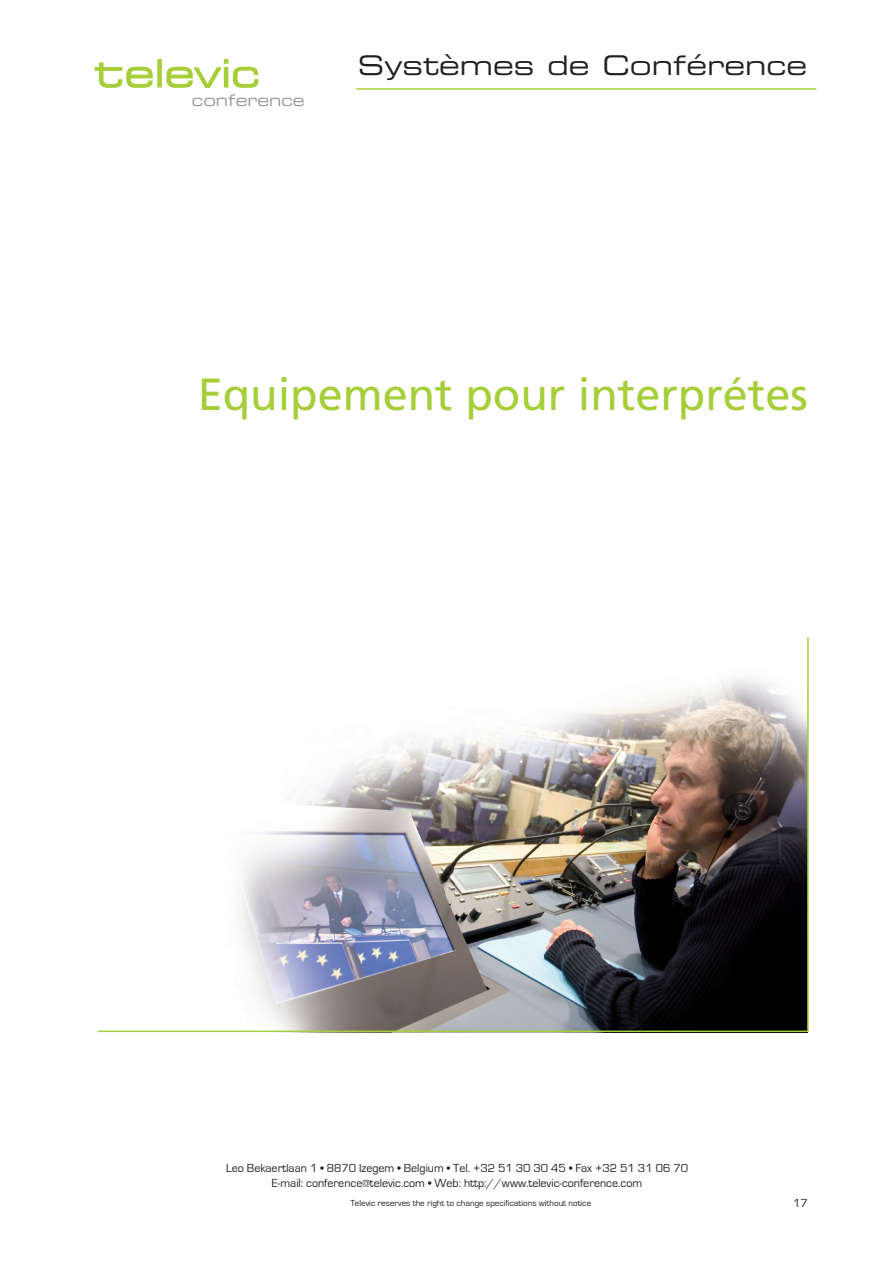
<style>
.page{position:relative;width:893px;height:1263px;background:#fff}
.page>*{position:absolute;margin:0;border:0;box-sizing:border-box;transform-origin:0 0}
.t1{font:45px "Frutiger LT";color:#a6ce39}
.t2{font:27px "Eurostile LT Extended Two";color:#231f20}
.t3{font:15.9px "Eurostile LT Extended Two";color:#939598}
.t4{font:12px/14.4px "Eurostile";color:#231f20;text-align:center}
.t5{font:9px "Eurostile";color:#231f20}
</style>
<div class="page">
<svg style="left:95px;top:59px;width:164px;height:29px"></svg>
<hr style="left:356px;top:88px;width:460px;height:2px;background:#a6ce39">
<img style="left:241px;top:678px;width:566px;height:352px">
<hr style="left:98px;top:1030px;width:710px;height:2px;background:#a6ce39">
<hr style="left:807px;top:637px;width:2px;height:395px;background:#a6ce39">
<h3 class="t3" style="left:192px;top:89px;width:114px">conference</h3>
<h2 class="t2" style="left:358px;top:47px;width:451px">Systèmes de Conférence</h2>
<h1 class="t1" style="left:198px;top:368px;width:612px">Equipement pour interprétes</h1>
<p class="t4" style="left:226px;top:1161px;width:464px">Leo Bekaertlaan 1 • 8870 Izegem • Belgium • Tel. +32 51 30 30 45 • Fax +32 51 31 06 70<br>E-mail: conference@televic.com • Web: http://www.televic-conference.com</p>
<p class="t5" style="left:350px;top:1198px;width:242px">Televic reserves the right to change specifications without notice</p>
<p class="t4" style="left:793px;top:1196px;width:16px">17</p>
</div>
